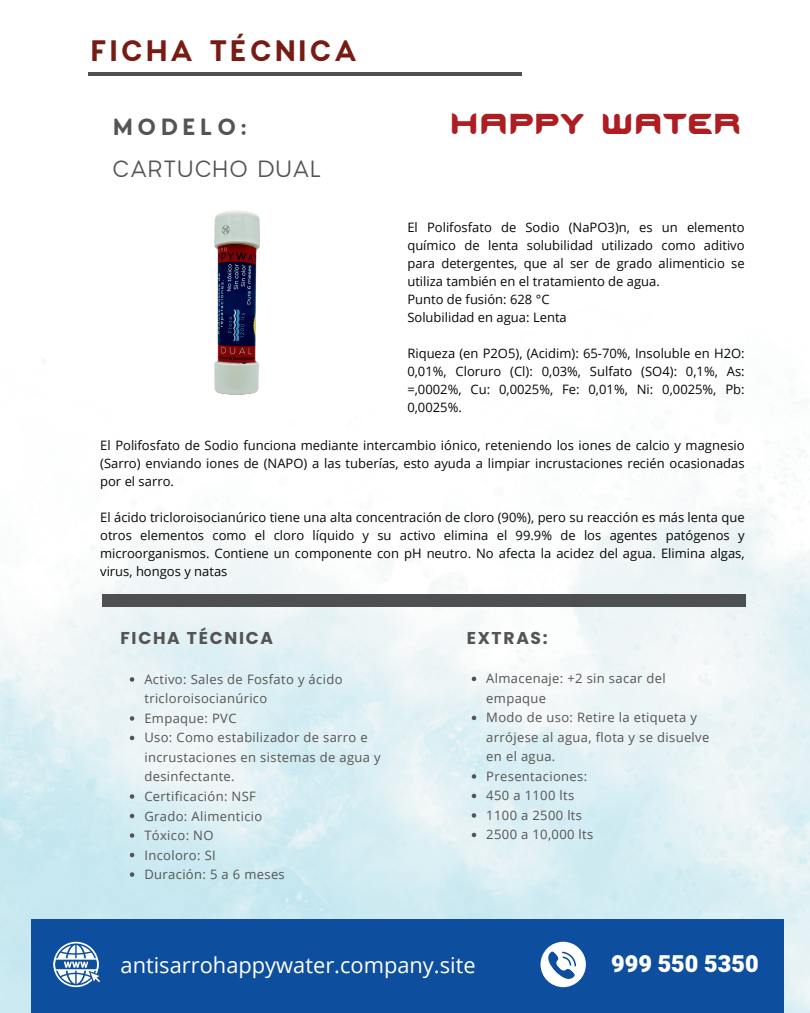
<style>
.page{position:relative;width:810px;height:1013px;background:#fff}
.page>*{position:absolute;margin:0;border:0;box-sizing:border-box;transform-origin:0 0}
.t1{font:43px "Aura";color:#ad1d21}
.t2{font:700 29px "Charlevoix Pro";letter-spacing:.07em;color:#761c14}
.t3{font:900 23.3px "Heebo";color:#fff}
.t4{font:23px "Charlevoix Pro";color:#555453}
.t5{font:700 23px "Charlevoix Pro";letter-spacing:.17em;color:#555453}
.t6{font:21.8px "Open Sans";color:#fff}
.t7{font:700 17.1px "Poppins";letter-spacing:.1em;color:#555453}
.t8{font:13px/18px "Open Sans";color:#080704;text-align:justify}
.t9{font:13px/19.5px "Open Sans";letter-spacing:.025em;color:#555453}
</style>
<div class="page">
<img style="left:0;top:75px;width:810px;height:937px">
<hr style="left:88px;top:72px;width:434px;height:3px;background:#4d4f51">
<img style="left:209px;top:204px;width:61px;height:197px">
<div style="left:102px;top:594px;width:644px;height:13px;background:#4d4f51"></div>
<div style="left:31px;top:919px;width:753px;height:93px;background:#0d4f9e"></div>
<svg style="left:541px;top:941px;width:45px;height:46px"></svg>
<svg style="left:53px;top:941px;width:47px;height:46px"></svg>
<svg style="left:130px;top:677px;width:4px;height:4px"></svg>
<svg style="left:130px;top:716px;width:4px;height:4px"></svg>
<svg style="left:130px;top:735px;width:4px;height:5px"></svg>
<svg style="left:130px;top:794px;width:4px;height:4px"></svg>
<svg style="left:130px;top:813px;width:4px;height:5px"></svg>
<svg style="left:130px;top:833px;width:4px;height:4px"></svg>
<svg style="left:130px;top:852px;width:4px;height:5px"></svg>
<svg style="left:130px;top:872px;width:4px;height:4px"></svg>
<svg style="left:472px;top:676px;width:4px;height:5px"></svg>
<svg style="left:472px;top:715px;width:4px;height:5px"></svg>
<svg style="left:472px;top:774px;width:4px;height:4px"></svg>
<svg style="left:472px;top:793px;width:4px;height:5px"></svg>
<svg style="left:472px;top:813px;width:4px;height:4px"></svg>
<svg style="left:472px;top:832px;width:4px;height:5px"></svg>
<h2 class="t2" style="left:90px;top:27px;width:269px">FICHA TÉCNICA</h2>
<h3 class="t5" style="left:112px;top:108px;width:136px">MODELO:</h3>
<h3 class="t4" style="left:112px;top:150px;width:212px">CARTUCHO DUAL</h3>
<h1 class="t1" style="left:450px;top:104px;width:293px">HAPPY WATER</h1>
<p class="t8" style="left:407px;top:218px;width:339px;text-align:left">El Polifosfato de Sodio (NaPO3)n, es un elemento químico de lenta solubilidad utilizado como aditivo para detergentes, que al ser de grado alimenticio se utiliza también en el tratamiento de agua.<br>Punto de fusión: 628 °C<br>Solubilidad en agua: Lenta</p>
<p class="t8" style="left:407px;top:344px;width:339px">Riqueza (en P2O5), (Acidim): 65-70%, Insoluble en H2O:<br>0,01%, Cloruro (Cl): 0,03%, Sulfato (SO4): 0,1%, As: =,0002%, Cu: 0,0025%, Fe: 0,01%, Ni: 0,0025%, Pb:<br>0,0025%.</p>
<p class="t8" style="left:100px;top:436px;width:646px">El Polifosfato de Sodio funciona mediante intercambio iónico, reteniendo los iones de calcio y magnesio (Sarro) enviando iones de (NAPO) a las tuberías, esto ayuda a limpiar incrustaciones recién ocasionadas por el sarro.</p>
<p class="t8" style="left:100px;top:508px;width:646px">El ácido tricloroisocianúrico tiene una alta concentración de cloro (90%), pero su reacción es más lenta que otros elementos como el cloro líquido y su activo elimina el 99.9% de los agentes patógenos y microorganismos. Contiene un componente con pH neutro. No afecta la acidez del agua. Elimina algas, virus, hongos y natas</p>
<h3 class="t7" style="left:121px;top:628px;width:154px">FICHA TÉCNICA</h3>
<p class="t9" style="left:144px;top:669px;width:238px">Activo: Sales de Fosfato y ácido tricloroisocianúrico<br>Empaque: PVC<br>Uso: Como estabilizador de sarro e incrustaciones en sistemas de agua y desinfectante.<br>Certificación: NSF<br>Grado: Alimenticio<br>Tóxico: NO<br>Incoloro: SI<br>Duración: 5 a 6 meses</p>
<p class="t9" style="left:486px;top:668px;width:225px">Almacenaje: +2 sin sacar del empaque<br>Modo de uso: Retire la etiqueta y arrójese al agua, flota y se disuelve en el agua.<br>Presentaciones:<br>450 a 1100 lts<br>1100 a 2500 lts<br>2500 a 10,000 lts</p>
<h3 class="t7" style="left:467px;top:628px;width:83px">EXTRAS:</h3>
<h3 class="t6" style="left:121px;top:949px;width:357px">antisarrohappywater.company.site</h3>
<h3 class="t3" style="left:611px;top:947px;width:149px">999 550 5350</h3>
</div>
